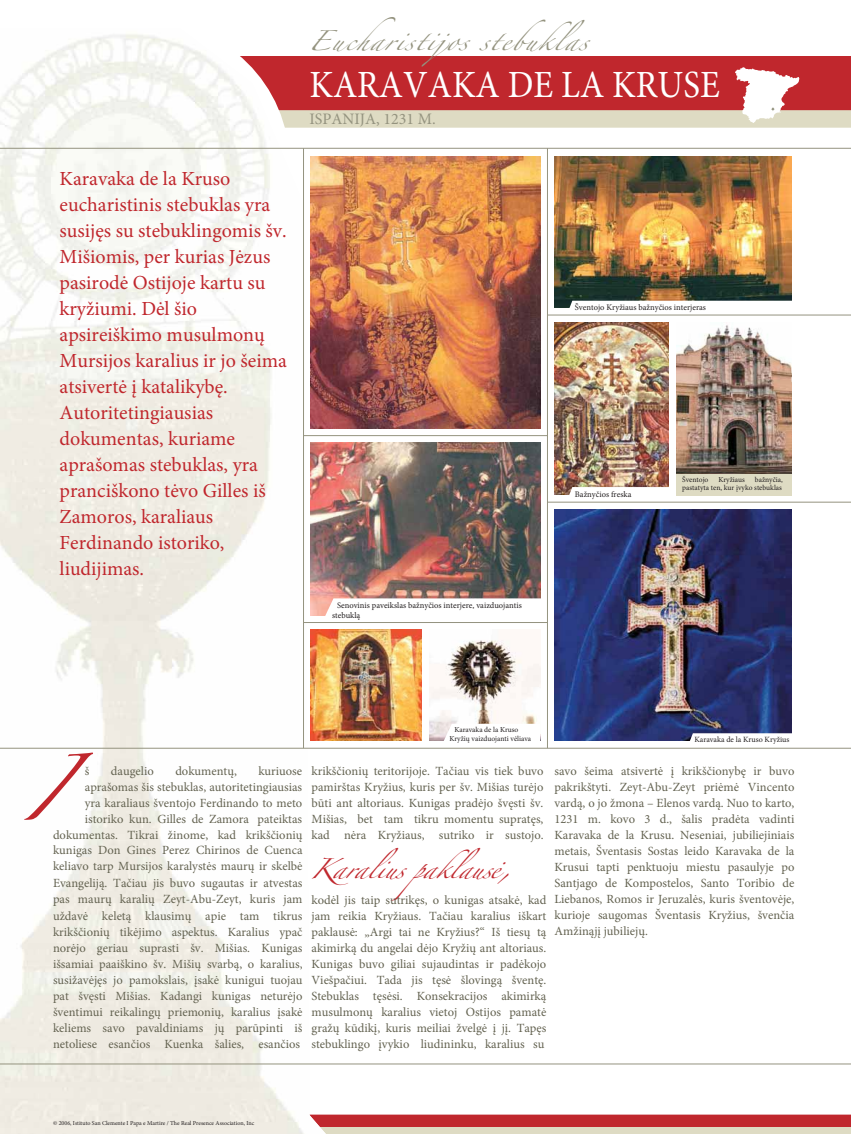
<style>
.page{position:relative;width:851px;height:1134px;background:#fff}
.page>*{position:absolute;margin:0;border:0;box-sizing:border-box;transform-origin:0 0}
.t1{font:italic 150px "Zapfino Extra LT One";color:#c0272d}
.t2{font:italic 45px "Zapfino Extra LT One";letter-spacing:.04em;color:#94937f}
.t3{font:italic 45px "Zapfino Extra LT One";color:#c0272d}
.t4{font:38.5px "Minion Pro";color:#fff;scale:.91 1}
.t5{font:20px/26px "Minion Pro";color:#c0272d}
.t6{font:16px "Minion Pro";color:#94937f}
.t7{font:12.5px/16px "Minion Pro";color:#636250;text-align:justify}
.t8{font:8.5px/9.5px "Minion Pro";color:#231f20}
.t9{font:8px "Minion Pro";color:#231f20}
.t10{font:7.5px/8.4px "Minion Pro";color:#231f20}
.t11{font:6px "Minion Pro";color:#231f20}
</style>
<div class="page">
<div style="left:303px;top:1114px;width:547px;height:18px;background:#c0272d"></div>
<div style="left:303px;top:1128px;width:547px;height:6px;background:#dedbc3"></div>
<div style="left:221px;top:57px;width:629px;height:54px;background:#c0272d"></div>
<div style="left:222px;top:110px;width:628px;height:18px;background:#dedbc3"></div>
<img style="left:0;top:34px;width:326px;height:1100px">
<hr style="left:0;top:748px;width:850px;height:1px;background:#94937f">
<hr style="left:0;top:148px;width:850px;height:1px;background:#94937f">
<hr style="left:0;top:1064px;width:850px;height:1px;background:#94937f">
<hr style="left:303px;top:148px;width:1px;height:600px;background:#94937f">
<svg style="left:735px;top:67px;width:64px;height:56px"></svg>
<img style="left:554px;top:509px;width:237px;height:232px">
<img style="left:554px;top:322px;width:114px;height:173px">
<img style="left:554px;top:157px;width:237px;height:151px">
<img style="left:676px;top:325px;width:115px;height:149px">
<hr style="left:303px;top:435px;width:244px;height:1px;background:#94937f">
<hr style="left:303px;top:622px;width:244px;height:1px;background:#94937f">
<hr style="left:547px;top:502px;width:303px;height:1px;background:#94937f">
<img style="left:310px;top:157px;width:230px;height:271px">
<hr style="left:547px;top:315px;width:303px;height:1px;background:#94937f">
<svg style="left:567px;top:301px;width:224px;height:7px"></svg>
<svg style="left:567px;top:487px;width:101px;height:8px"></svg>
<svg style="left:687px;top:733px;width:105px;height:8px"></svg>
<img style="left:310px;top:443px;width:230px;height:172px">
<img style="left:310px;top:630px;width:111px;height:111px">
<img style="left:429px;top:640px;width:111px;height:101px">
<svg style="left:441px;top:724px;width:99px;height:17px"></svg>
<svg style="left:323px;top:598px;width:218px;height:22px"></svg>
<hr style="left:547px;top:148px;width:1px;height:600px;background:#94937f">
<div style="left:676px;top:474px;width:115px;height:21px;background:#dedbc3"></div>
<h2 class="t2" style="left:308px;top:8px;width:297px">Eucharistijosstebuklas</h2>
<p class="t5" style="left:60px;top:166px;width:229px">Karavaka de la Kruso eucharistinis stebuklas yra susijęs su stebuklingomis šv.<br>Mišiomis, per kurias Jėzus pasirodė Ostijoje kartu su kryžiumi. Dėl šio apsireiškimo musulmonų<br>Mursijos karalius ir jo šeima atsivertė į katalikybę.<br>Autoritetingiausias dokumentas, kuriame aprašomas stebuklas, yra pranciškono tėvo Gilles iš<br>Zamoros, karaliaus<br>Ferdinando istoriko, liudijimas.</p>
<h3 class="t4" style="left:309px;top:59px;width:452px">KARAVAKA DE LA KRUSE</h3>
<p class="t6" style="left:309px;top:109px;width:128px">ISPANIJA, 1231 M.</p>
<p class="t8" style="left:575px;top:303px;width:133px">Šventojo Kryžiaus bažnyčios interjeras</p>
<p class="t8" style="left:332px;top:601px;width:191px;text-indent:5px">Senovinis paveikslas bažnyčios interjere, vaizduojantis stebuklą</p>
<p class="t8" style="left:575px;top:489px;width:58px">Bažnyčios freska</p>
<p class="t10" style="left:682px;top:475px;width:28px">Šventojo</p>
<p class="t10" style="left:718px;top:475px;width:28px">Kryžiaus</p>
<p class="t10" style="left:682px;top:475px;width:102px;text-align:right">bažnyčia,<br>pastatyta ten, kur įvyko stebuklas</p>
<p class="t10" style="left:449px;top:726px;width:83px;text-indent:5px">Karavaka de la Kruso<br>Kryžių vaizduojanti vėliava</p>
<p class="t9" style="left:694px;top:734px;width:96px">Karavaka de la Kruso Kryžius</p>
<h1 class="t1" style="left:19px;top:680px;width:38px">I</h1>
<p class="t7" style="left:85px;top:763px;width:219px;text-indent:173px">kuriuose aprašomas šis stebuklas, autoritetingiausias yra karaliaus šventojo Ferdinando to meto istoriko kun. Gilles de Zamora pateiktas</p>
<p class="t7" style="left:85px;top:763px;width:6px">š</p>
<p class="t7" style="left:111px;top:763px;width:44px">daugelio</p>
<p class="t7" style="left:175px;top:763px;width:63px">dokumentų,</p>
<p class="t7" style="left:311px;top:763px;width:233px">krikščionių teritorijoje. Tačiau vis tiek buvo pamirštas Kryžius, kuris per šv. Mišias turėjo būti ant altoriaus. Kunigas pradėjo švęsti šv.<br>Mišias, bet tam tikru momentu supratęs, kad nėra Kryžiaus, sutriko ir sustojo.</p>
<p class="t7" style="left:554px;top:763px;width:241px">savo šeima atsivertė į krikščionybę ir buvo pakrikštyti. Zeyt-Abu-Zeyt priėmė Vincento vardą, o jo žmona – Elenos vardą. Nuo to karto, 1231 m. kovo 3 d., šalis pradėta vadinti Karavaka de la Krusu. Neseniai, jubiliejiniais metais, Šventasis Sostas leido Karavaka de la Krusui tapti penktuoju miestu pasaulyje po Santjago de Kompostelos, Santo Toribio de Liebanos, Romos ir Jeruzalės, kuris šventovėje, kurioje saugomas Šventasis Kryžius, švenčia Amžinąjį jubiliejų.</p>
<p class="t7" style="left:53px;top:827px;width:251px">dokumentas. Tikrai žinome, kad krikščionių kunigas Don Gines Perez Chirinos de Cuenca keliavo tarp Mursijos karalystės maurų ir skelbė Evangeliją. Tačiau jis buvo sugautas ir atvestas pas maurų karalių Zeyt-Abu-Zeyt, kuris jam uždavė keletą klausimų apie tam tikrus krikščionių tikėjimo aspektus. Karalius ypač norėjo geriau suprasti šv. Mišias. Kunigas išsamiai paaiškino šv. Mišių svarbą, o karalius, susižavėjęs jo pamokslais, įsakė kunigui tuojau pat švęsti Mišias. Kadangi kunigas neturėjo šventimui reikalingų priemonių, karalius įsakė keliems savo pavaldiniams jų parūpinti iš netoliese esančios Kuenka šalies, esančios</p>
<h2 class="t3" style="left:309px;top:836px;width:217px">Karaliuspaklausė,</h2>
<p class="t7" style="left:311px;top:892px;width:236px">kodėl jis taip sutrikęs, o kunigas atsakė, kad jam reikia Kryžiaus. Tačiau karalius iškart paklausė: „Argi tai ne Kryžius?“ Iš tiesų tą akimirką du angelai dėjo Kryžių ant altoriaus.<br>Kunigas buvo giliai sujaudintas ir padėkojo Viešpačiui. Tada jis tęsė šlovingą šventę.<br>Stebuklas tęsėsi. Konsekracijos akimirką musulmonų karalius vietoj Ostijos pamatė gražų kūdikį, kuris meiliai žvelgė į jį. Tapęs stebuklingo įvykio liudininku, karalius su</p>
<p class="t11" style="left:53px;top:1119px;width:203px">© 2006, Istituto San Clemente I Papa e Martire / The Real Presence Association, Inc</p>
</div>
